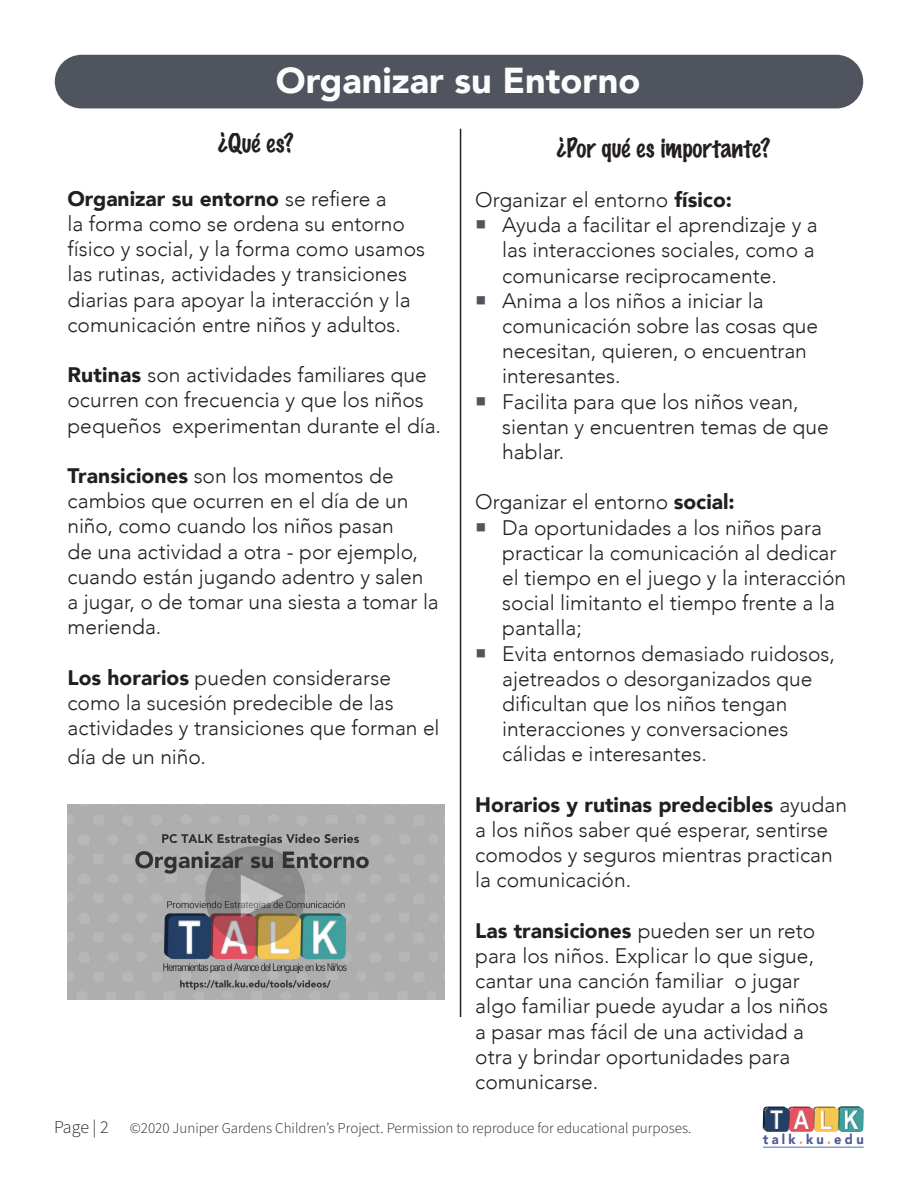
<style>
.page{position:relative;width:918px;height:1188px;background:#fff}
.page>*{position:absolute;margin:0;border:0;box-sizing:border-box;transform-origin:0 0}
.TOC_Headers_To_Pull_In{font:900 36px "Avenir";color:#fcfcfc}
.t1{font:700 25.95px "Arial Narrow";color:#fff}
.t2{font:100 24px "Marker Felt";color:#231f20}
.t3{font:300 21px/25.2px "Avenir";color:#231f20}
.t4{font:300 15px "Source Sans Pro";color:#231f20}
.t5{font:900 13.65px "Avenir";letter-spacing:.255em;color:#535798;scale:.94 1}
.s1{font-weight:900}
.s2{font-size:18px}
.s3{color:#f09a49}
</style>
<div class="page">
<svg style="left:763px;top:1107px;width:101px;height:25px;background:#8b7b6d"></svg>
<hr style="left:763px;top:1147px;width:101px;height:1px;background:#4e82c3">
<div style="left:55px;top:55px;width:808px;height:53px;background:#4f545f;border-radius:27px"></div>
<hr style="left:460px;top:129px;width:1px;height:888px;background:#231f20">
<img style="left:68px;top:805px;width:376px;height:194px">
<p class="TOC_Headers_To_Pull_In" style="left:276px;top:50px;width:366px">Organizar su Entorno</p>
<p class="t2" style="left:218px;top:124px;width:77px">¿Qué es?</p>
<p class="t3" style="left:68px;top:186px;width:359px"><span class="s1">Organizar su entorno</span> se refiere a<br>la forma como se ordena su entorno físico y social, y la forma como usamos las rutinas, actividades y transiciones diarias para apoyar la interacción y la comunicación entre niños y adultos.</p>
<p class="t3" style="left:68px;top:362px;width:375px"><span class="s1">Rutinas</span> son actividades familiares que ocurren con frecuencia y que los niños pequeños experimentan durante el día.</p>
<p class="t3" style="left:68px;top:463px;width:373px"><span class="s1">Transiciones</span> son los momentos de cambios que ocurren en el día de un niño, como cuando los niños pasan<br>de una actividad a otra - por ejemplo, cuando están jugando adentro y salen a jugar, o de tomar una siesta a tomar la merienda.</p>
<p class="t3" style="left:68px;top:665px;width:374px"><span class="s1">Los horarios</span> pueden considerarse como la sucesión predecible de las actividades y transiciones que forman el</p>
<p class="t3" style="left:68px;top:744px;width:140px">día de un niño.</p>
<p class="t2" style="left:557px;top:128px;width:215px">¿Por qué es importante?</p>
<p class="t3" style="left:475px;top:187px;width:258px">Organizar el entorno <span class="s1">físico:</span></p>
<p class="t3" style="left:502px;top:212px;width:317px">Ayuda a facilitar el aprendizaje y a las interacciones sociales, como a comunicarse reciprocamente.</p>
<p class="t3" style="left:502px;top:288px;width:317px">Anima a los niños a iniciar la comunicación sobre las cosas que necesitan, quieren, o encuentran interesantes.</p>
<p class="t3" style="left:502px;top:389px;width:328px">Facilita para que los niños vean, sientan y encuentren temas de que hablar.</p>
<p class="t3" style="left:475px;top:490px;width:261px">Organizar el entorno <span class="s1">social:</span></p>
<p class="t3" style="left:502px;top:515px;width:345px">Da oportunidades a los niños para practicar la comunicación al dedicar el tiempo en el juego y la interacción social limitanto el tiempo frente a la pantalla;</p>
<p class="t3" style="left:502px;top:641px;width:334px">Evita entornos demasiado ruidosos, ajetreados o desorganizados que dificultan que los niños tengan interacciones y conversaciones cálidas e interesantes.</p>
<p class="t3" style="left:475px;top:792px;width:373px"><span class="s1">Horarios y rutinas predecibles</span> ayudan a los niños saber qué esperar, sentirse comodos y seguros mientras practican la comunicación.</p>
<p class="t3" style="left:475px;top:918px;width:354px"><span class="s1">Las transiciones</span> pueden ser un reto para los niños. Explicar lo que sigue, cantar una canción familiar o jugar algo familiar puede ayudar a los niños a pasar mas fácil de una actividad a otra y brindar oportunidades para comunicarse.</p>
<p class="t4" style="left:54px;top:1118px;width:639px"><span class="s2">Page | 2</span> ©2020 Juniper Gardens Children’s Project. Permission to reproduce for educational purposes.</p>
<p class="t1" style="left:770px;top:1100px;width:90px">TALK</p>
<p class="t5" style="left:763px;top:1128px;width:108px">talk<span class="s3">.</span>ku<span class="s3">.</span>edu</p>
</div>
